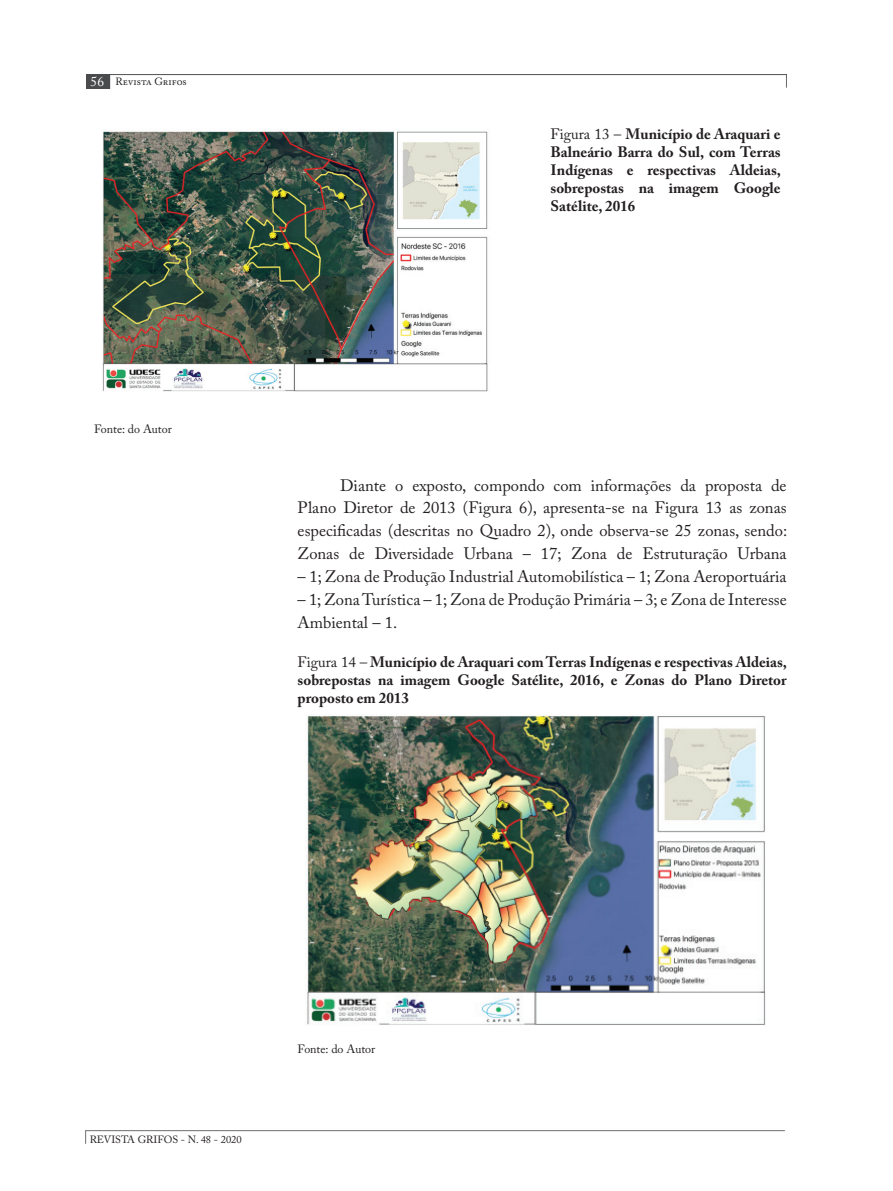
<style>
.page{position:relative;width:893px;height:1191px;background:#fff}
.page>*{position:absolute;margin:0;border:0;box-sizing:border-box;transform-origin:0 0}
.t1{font:16.5px/22.8px "Adobe Caslon Pro";color:#231f20;text-align:justify}
.t2{font:700 15px/18px "Adobe Caslon Pro";color:#231f20;text-align:justify}
.t3{font:12px "Adobe Caslon Pro";color:#231f20}
.t4{font:10.5px "Adobe Caslon Pro";color:#231f20}
.s1{font-size:13.5px;color:#fff}
.s2{font-weight:400}
</style>
<div class="page">
<img style="left:86px;top:74px;width:701px;height:14px">
<img style="left:85px;top:1130px;width:699px;height:13px">
<img style="left:102px;top:131px;width:386px;height:261px">
<img style="left:305px;top:714px;width:461px;height:311px">
<p class="t4" style="left:91px;top:75px;width:98px"><span class="s1">56</span> Revista Grifos</p>
<p class="t3" style="left:94px;top:422px;width:79px">Fonte: do Autor</p>
<p class="t2" style="left:551px;top:124px;width:232px"><span class="s2">Figura 13 –</span> Município de Araquari e Balneário Barra do Sul, com Terras Indígenas e respectivas Aldeias, sobrepostas na imagem Google Satélite, 2016</p>
<p class="t1" style="left:298px;top:473px;width:491px;text-indent:43px">Diante o exposto, compondo com informações da proposta de Plano Diretor de 2013 (Figura 6), apresenta-se na Figura 13 as zonas especificadas (descritas no Quadro 2), onde observa-se 25 zonas, sendo:<br>Zonas de Diversidade Urbana – 17; Zona de Estruturação Urbana</p>
<p class="t1" style="left:298px;top:565px;width:490px">– 1; Zona de Produção Industrial Automobilística – 1; Zona Aeroportuária</p>
<p class="t1" style="left:298px;top:587px;width:491px">– 1; Zona Turística – 1; Zona de Produção Primária – 3; e Zona de Interesse<br>Ambiental – 1.</p>
<p class="t2" style="left:298px;top:652px;width:491px"><span class="s2">Figura 14 –</span> Município de Araquari com Terras Indígenas e respectivas Aldeias, sobrepostas na imagem Google Satélite, 2016, e Zonas do Plano Diretor proposto em 2013</p>
<p class="t4" style="left:90px;top:1132px;width:153px">REVISTA GRIFOS - N. 48 - 2020</p>
<p class="t3" style="left:298px;top:1042px;width:79px">Fonte: do Autor</p>
</div>
